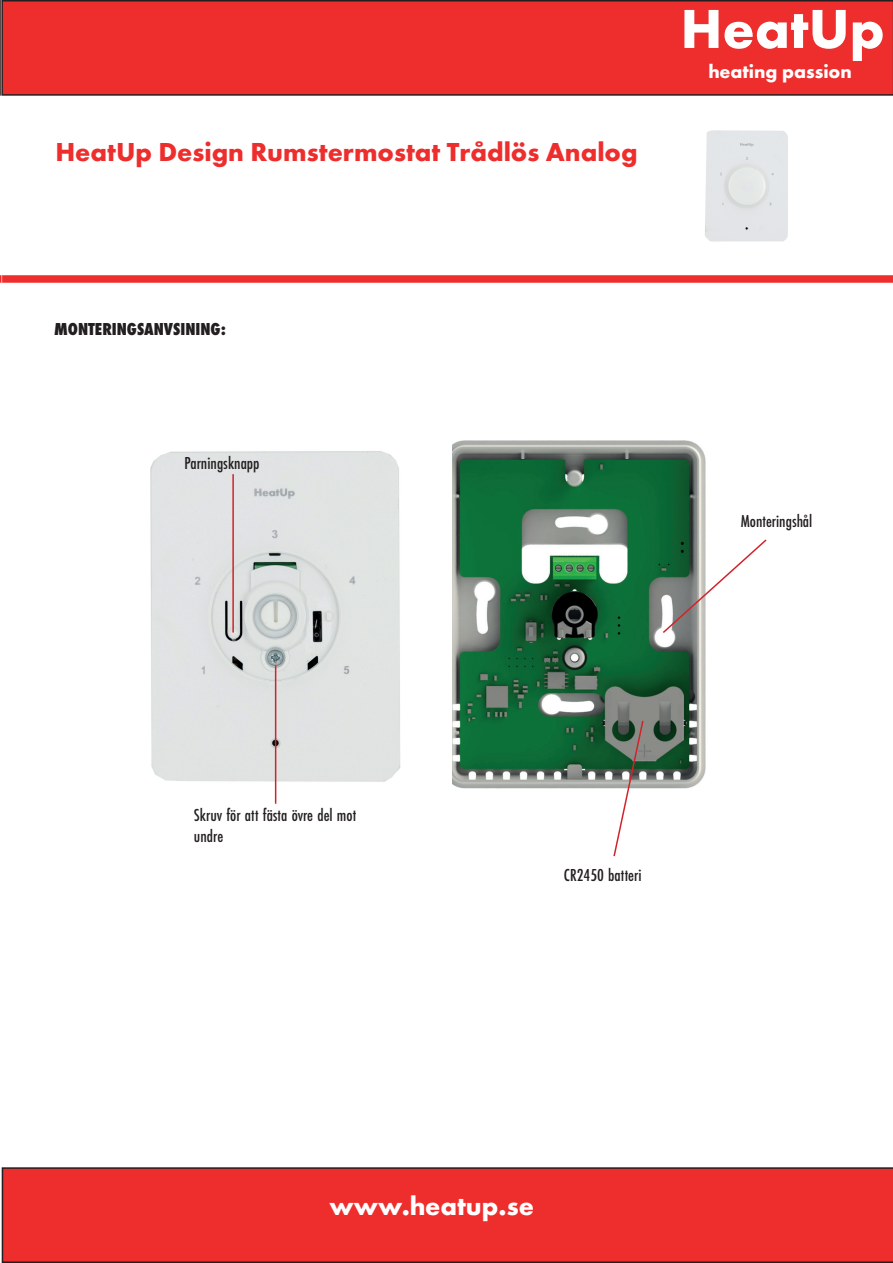
<style>
.page{position:relative;width:893px;height:1263px;background:#fff}
.page>*{position:absolute;margin:0;border:0;box-sizing:border-box;transform-origin:0 0}
.t1{font:700 57px "Futura PT";color:#fff}
.t2{font:700 27px "Futura PT";color:#ee2d2d}
.t3{font:700 27px "Futura PT";color:#fff}
.t4{font:700 19.5px "Futura PT";color:#fff}
.t5{font:500 18px/21.6px "Futura PT Cond";color:#231f20}
.t6{font:800 18px "Futura PT Cond";color:#231f20}
</style>
<div class="page">
<img style="left:705px;top:130px;width:83px;height:112px">
<svg style="left:0;top:0;width:1px;height:96px"></svg>
<svg style="left:0;top:275px;width:2px;height:8px"></svg>
<div style="left:1px;top:0;width:892px;height:96px;background:#ee2d2d"></div>
<div style="left:2px;top:275px;width:891px;height:8px;background:#ee2d2d"></div>
<div style="left:2px;top:1167px;width:891px;height:96px;background:#ee2d2d"></div>
<img style="left:150px;top:451px;width:251px;height:337px">
<hr style="left:275px;top:665px;width:1px;height:139px;background:#d1232a">
<hr style="left:232px;top:474px;width:2px;height:158px;background:#d1232a">
<img style="left:453px;top:440px;width:253px;height:348px">
<svg style="left:612px;top:719px;width:33px;height:138px"></svg>
<svg style="left:661px;top:538px;width:106px;height:97px"></svg>
<h2 class="t2" style="left:55px;top:134px;width:584px">HeatUp Design Rumstermostat Trådlös Analog</h2>
<h1 class="t1" style="left:680px;top:-8px;width:206px">HeatUp</h1>
<p class="t4" style="left:708px;top:59px;width:145px">heating passion</p>
<p class="t6" style="left:54px;top:318px;width:174px">MONTERINGSANVSINING:</p>
<p class="t5" style="left:184px;top:452px;width:77px">Parningsknapp</p>
<p class="t5" style="left:741px;top:510px;width:73px">Monteringshål</p>
<p class="t5" style="left:194px;top:804px;width:164px">Skruv för att fästa övre del mot undre</p>
<p class="t5" style="left:564px;top:864px;width:79px">CR2450 batteri</p>
<h2 class="t3" style="left:329px;top:1189px;width:206px">www.heatup.se</h2>
</div>
